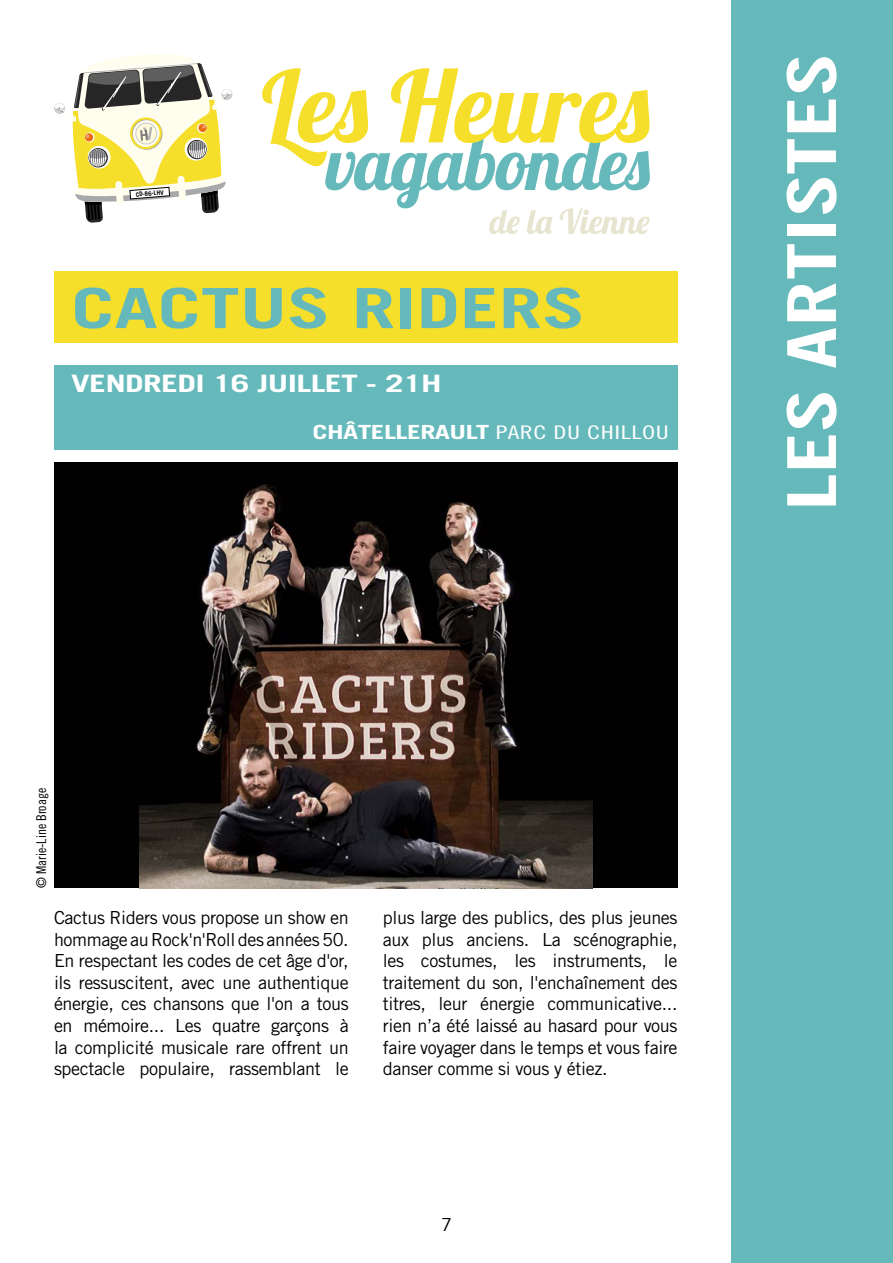
<style>
.page{position:relative;width:893px;height:1263px;background:#fff}
.page>*{position:absolute;margin:0;border:0;box-sizing:border-box;transform-origin:0 0}
.t1{font:67.5px "Trade Gothic Bold Cond Twenty";color:#fff;scale:1.4 1}
.t2{font:700 55.5px "Trade Gothic";color:#66b9bb;scale:1.4 1}
.t3{font:700 24px "Trade Gothic";letter-spacing:-.02em;color:#fff;scale:1.4 1}
.t4{font:700 19.5px "Trade Gothic";letter-spacing:-.02em;color:#fff;scale:1.4 1}
.t5{font:18px/21.6px "Trade Gothic";letter-spacing:-.02em;color:#000;text-align:justify}
.t6{font:13.5px "Trade Gothic Cond Eighteen";color:#000}
.t7{font:700 6.15px "Trade Gothic";color:#000}
.s1{font-family:"Trade Gothic Cond Eighteen";font-weight:400;font-size:18.75px}
</style>
<div class="page">
<div style="left:731px;top:0;width:162px;height:1263px;background:#66b9bb"></div>
<div style="left:54px;top:463px;width:624px;height:425px;background:#010101"></div>
<img style="left:139px;top:484px;width:453px;height:404px">
<div style="left:54px;top:271px;width:624px;height:71px;background:#f6df2a"></div>
<svg style="left:55px;top:54px;width:177px;height:169px"></svg>
<div style="left:54px;top:365px;width:624px;height:50px;background:#66b9bb"></div>
<div style="left:54px;top:415px;width:624px;height:34px;background:#66b9bb"></div>
<svg style="left:262px;top:68px;width:388px;height:166px"></svg>
<p class="t7" style="left:135px;top:191px;width:29px;rotate:-5deg">CD-86-LHV</p>
<h2 class="t2" style="left:71px;top:274px;width:369px">CACTUS RIDERS</h2>
<h3 class="t3" style="left:71px;top:369px;width:266px">VENDREDI 16 JUILLET - 21H</h3>
<p class="t4" style="left:312px;top:420px;width:256px">CHÂTELLERAULT <span class="s1">PARC DU CHILLOU</span></p>
<h1 class="t1" style="left:771px;top:511px;width:328px;rotate:-90deg">LES ARTISTES</h1>
<p class="t6" style="left:33px;top:888px;width:102px;rotate:-90deg">© Marie-Line Broage</p>
<p class="t5" style="left:54px;top:907px;width:296px">Cactus Riders vous propose un show en hommage au Rock'n'Roll des années 50.<br>En respectant les codes de cet âge d'or, ils ressuscitent, avec une authentique énergie, ces chansons que l'on a tous en mémoire... Les quatre garçons à la complicité musicale rare offrent un spectacle populaire, rassemblant le</p>
<p class="t5" style="left:383px;top:907px;width:296px">plus large des publics, des plus jeunes aux plus anciens. La scénographie, les costumes, les instruments, le traitement du son, l'enchaînement des titres, leur énergie communicative... rien n’a été laissé au hasard pour vous faire voyager dans le temps et vous faire danser comme si vous y étiez.</p>
<p class="t5" style="left:441px;top:1214px;width:12px">7</p>
</div>
